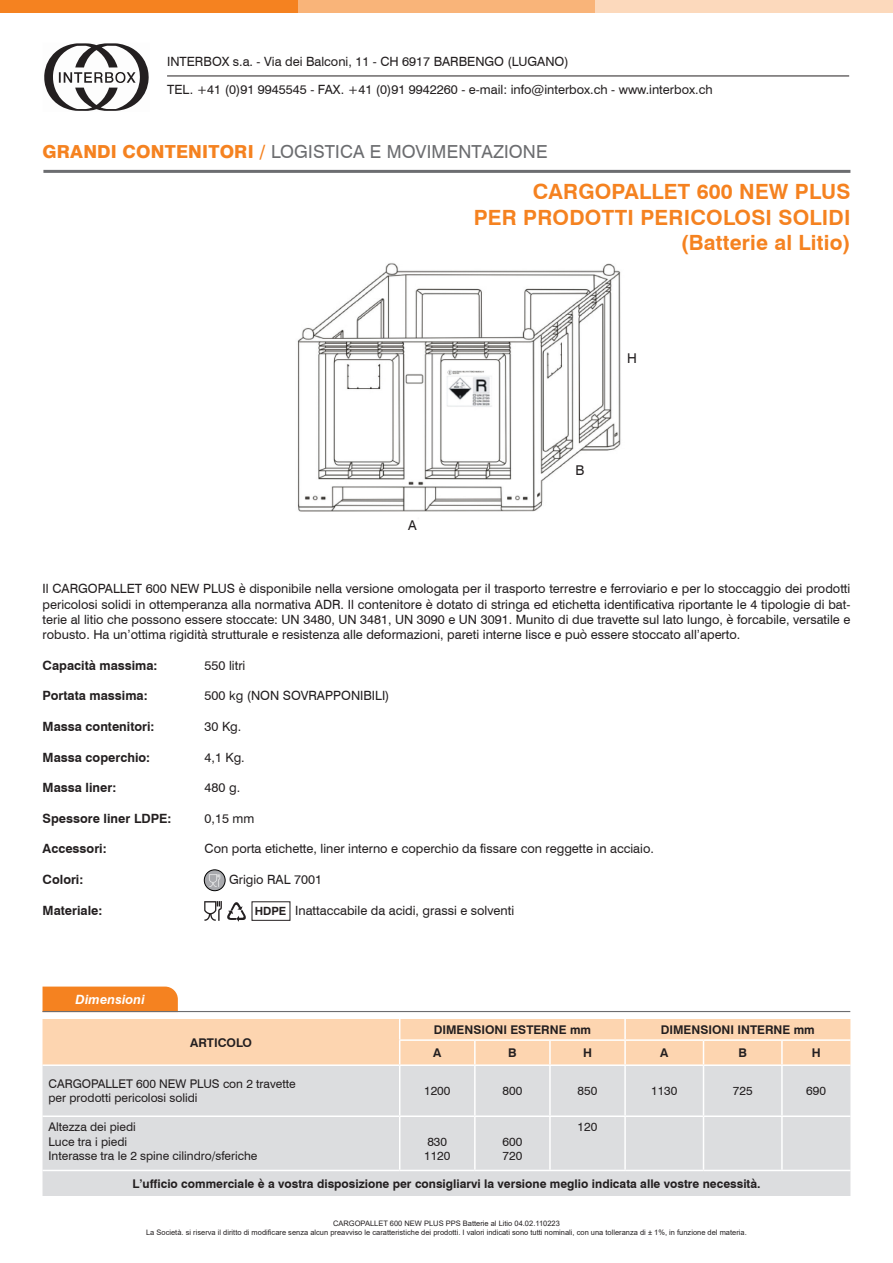
<style>
.page{position:relative;width:893px;height:1263px;background:#fff}
.page>*{position:absolute;margin:0;border:0;box-sizing:border-box;transform-origin:0 0}
.t1{font:700 21px/25.2px "Swiss 721 BT";letter-spacing:.01em;color:#f58220;text-align:right}
.t2{font:18px "Swiss 721 BT";letter-spacing:.01em;color:#6c6d70}
.t3{font:13.5px "Swiss 721 BT";color:#231f20}
.t4{font:12.75px/15.3px "Swiss 721 BT";color:#231f20;text-align:justify}
.t5{font:700 12.75px "Swiss 721 BT";color:#231f20}
.t6{font:italic 700 12.75px "Swiss 721 BT";letter-spacing:.01em;color:#fff}
.t7{font:12px/14.4px "Swiss 721 BT";color:#231f20}
.t8{font:700 12px "Swiss 721 BT";color:#231f20}
.t9{font:7.5px/9px "Arial";color:#231f20;text-align:center}
.s1{font-weight:800;color:#f58220}
.s2{font-weight:700;font-size:11.25px}
</style>
<div class="page">
<div style="left:0;top:0;width:298px;height:13px;background:#f58220"></div>
<div style="left:298px;top:0;width:297px;height:13px;background:#f9b479"></div>
<div style="left:595px;top:0;width:298px;height:13px;background:#fcd9bc"></div>
<img style="left:297px;top:263px;width:324px;height:249px">
<hr style="left:43px;top:170px;width:807px;height:3px;background:#6c6d70">
<div style="left:43px;top:1066px;width:807px;height:130px;background:#dcdddf"></div>
<hr style="left:43px;top:1170px;width:357px;height:1px;background:#fff">
<hr style="left:43px;top:1115px;width:357px;height:2px;background:#fff">
<hr style="left:400px;top:1115px;width:75px;height:2px;background:#fff">
<hr style="left:475px;top:1115px;width:75px;height:2px;background:#fff">
<hr style="left:550px;top:1115px;width:75px;height:2px;background:#fff">
<hr style="left:625px;top:1115px;width:78px;height:2px;background:#fff">
<hr style="left:703px;top:1115px;width:79px;height:2px;background:#fff">
<hr style="left:782px;top:1115px;width:68px;height:2px;background:#fff">
<hr style="left:399px;top:1066px;width:1px;height:49px;background:#fff">
<hr style="left:399px;top:1117px;width:1px;height:53px;background:#fff">
<hr style="left:400px;top:1170px;width:75px;height:1px;background:#fff">
<hr style="left:474px;top:1066px;width:2px;height:49px;background:#fff">
<hr style="left:474px;top:1117px;width:2px;height:53px;background:#fff">
<hr style="left:475px;top:1170px;width:75px;height:1px;background:#fff">
<hr style="left:549px;top:1066px;width:2px;height:49px;background:#fff">
<hr style="left:549px;top:1117px;width:2px;height:53px;background:#fff">
<hr style="left:550px;top:1170px;width:75px;height:1px;background:#fff">
<hr style="left:624px;top:1066px;width:2px;height:49px;background:#fff">
<hr style="left:624px;top:1117px;width:2px;height:53px;background:#fff">
<hr style="left:625px;top:1170px;width:78px;height:1px;background:#fff">
<hr style="left:703px;top:1066px;width:1px;height:49px;background:#fff">
<hr style="left:703px;top:1117px;width:1px;height:53px;background:#fff">
<hr style="left:703px;top:1170px;width:79px;height:1px;background:#fff">
<hr style="left:781px;top:1066px;width:2px;height:49px;background:#fff">
<hr style="left:781px;top:1117px;width:2px;height:53px;background:#fff">
<hr style="left:782px;top:1170px;width:68px;height:1px;background:#fff">
<div style="left:43px;top:1019px;width:807px;height:46px;background:#fdd5b0"></div>
<hr style="left:625px;top:1064px;width:78px;height:2px;background:#fff">
<div style="left:43px;top:986px;width:135px;height:25px;background:#f58220"></div>
<hr style="left:43px;top:1011px;width:807px;height:1px;background:#6c6d70">
<svg style="left:204px;top:870px;width:21px;height:21px"></svg>
<div style="left:204px;top:870px;width:21px;height:21px;border:1px solid #000;border-radius:50%"></div>
<svg style="left:209px;top:874px;width:11px;height:12px"></svg>
<img style="left:204px;top:901px;width:18px;height:20px">
<img style="left:227px;top:902px;width:19px;height:20px">
<div style="left:252px;top:901px;width:38px;height:20px;border:1px solid #231f20"></div>
<svg style="left:44px;top:43px;width:105px;height:68px"></svg>
<hr style="left:167px;top:76px;width:682px;height:1px;background:#231f20">
<p class="t4" style="left:167px;top:54px;width:403px">INTERBOX s.a. - Via dei Balconi, 11 - CH 6917 BARBENGO (LUGANO)</p>
<p class="t4" style="left:167px;top:82px;width:547px">TEL. +41 (0)91 9945545 - FAX. +41 (0)91 9942260 - e-mail: info@interbox.ch - www.interbox.ch</p>
<h2 class="t2" style="left:43px;top:141px;width:507px"><span class="s1">GRANDI CONTENITORI /</span> LOGISTICA E MOVIMENTAZIONE</h2>
<h1 class="t1" style="left:474px;top:179px;width:378px">CARGOPALLET 600 NEW PLUS<br>PER PRODOTTI PERICOLOSI SOLIDI (Batterie al Litio)</h1>
<p class="t3" style="left:408px;top:517px;width:10px">A</p>
<p class="t3" style="left:575px;top:462px;width:10px">B</p>
<p class="t3" style="left:627px;top:350px;width:11px">H</p>
<p class="t4" style="left:43px;top:581px;width:809px">Il CARGOPALLET 600 NEW PLUS è disponibile nella versione omologata per il trasporto terrestre e ferroviario e per lo stoccaggio dei prodotti pericolosi solidi in ottemperanza alla normativa ADR. Il contenitore è dotato di stringa ed etichetta identificativa riportante le 4 tipologie di bat&shy;terie al litio che possono essere stoccate: UN 3480, UN 3481, UN 3090 e UN 3091. Munito di due travette sul lato lungo, è forcabile, versatile e robusto. Ha un’ottima rigidità strutturale e resistenza alle deformazioni, pareti interne lisce e può essere stoccato all’aperto.</p>
<p class="t5" style="left:43px;top:657px;width:116px">Capacità massima:</p>
<p class="t4" style="left:205px;top:657px;width:42px">550 litri</p>
<p class="t5" style="left:43px;top:688px;width:106px">Portata massima:</p>
<p class="t4" style="left:205px;top:688px;width:186px">500 kg (NON SOVRAPPONIBILI)</p>
<p class="t5" style="left:43px;top:719px;width:113px">Massa contenitori:</p>
<p class="t4" style="left:205px;top:719px;width:38px">30 Kg.</p>
<p class="t5" style="left:43px;top:749px;width:109px">Massa coperchio:</p>
<p class="t4" style="left:205px;top:749px;width:42px">4,1 Kg.</p>
<p class="t5" style="left:43px;top:780px;width:75px">Massa liner:</p>
<p class="t4" style="left:205px;top:780px;width:37px">480 g.</p>
<p class="t5" style="left:43px;top:810px;width:130px">Spessore liner LDPE:</p>
<p class="t4" style="left:205px;top:810px;width:51px">0,15 mm</p>
<p class="t5" style="left:43px;top:841px;width:66px">Accessori:</p>
<p class="t4" style="left:205px;top:841px;width:451px">Con porta etichette, liner interno e coperchio da fissare con reggette in acciaio.</p>
<p class="t5" style="left:43px;top:872px;width:42px">Colori:</p>
<p class="t4" style="left:229px;top:872px;width:95px">Grigio RAL 7001</p>
<p class="t5" style="left:43px;top:902px;width:61px">Materiale:</p>
<p class="t4" style="left:255px;top:902px;width:261px"><span class="s2">HDPE</span> Inattaccabile da acidi, grassi e solventi</p>
<p class="t6" style="left:76px;top:992px;width:71px">Dimensioni</p>
<p class="t8" style="left:190px;top:1035px;width:64px">ARTICOLO</p>
<p class="t8" style="left:434px;top:1022px;width:159px">DIMENSIONI ESTERNE mm</p>
<p class="t8" style="left:661px;top:1022px;width:156px">DIMENSIONI INTERNE mm</p>
<p class="t8" style="left:433px;top:1046px;width:10px">A</p>
<p class="t8" style="left:508px;top:1046px;width:10px">B</p>
<p class="t8" style="left:583px;top:1046px;width:10px">H</p>
<p class="t8" style="left:660px;top:1046px;width:10px">A</p>
<p class="t8" style="left:738px;top:1046px;width:10px">B</p>
<p class="t8" style="left:812px;top:1046px;width:10px">H</p>
<p class="t7" style="left:49px;top:1076px;width:249px">CARGOPALLET 600 NEW PLUS con 2 travette per prodotti pericolosi solidi</p>
<p class="t7" style="left:424px;top:1084px;width:28px">1200</p>
<p class="t7" style="left:502px;top:1084px;width:21px">800</p>
<p class="t7" style="left:578px;top:1084px;width:21px">850</p>
<p class="t7" style="left:651px;top:1084px;width:28px">1130</p>
<p class="t7" style="left:733px;top:1084px;width:21px">725</p>
<p class="t7" style="left:806px;top:1084px;width:21px">690</p>
<p class="t7" style="left:49px;top:1120px;width:211px">Altezza dei piedi<br>Luce tra i piedi<br>Interasse tra le 2 spine cilindro/sferiche</p>
<p class="t7" style="left:578px;top:1120px;width:21px">120</p>
<p class="t7" style="left:424px;top:1134px;width:28px">830<br>1120</p>
<p class="t7" style="left:502px;top:1134px;width:21px">600<br>720</p>
<p class="t8" style="left:132px;top:1176px;width:630px">L’ufficio commerciale è a vostra disposizione per consigliarvi la versione meglio indicata alle vostre necessità.</p>
<p class="t9" style="left:146px;top:1219px;width:602px">CARGOPALLET 600 NEW PLUS PPS Batterie al Litio 04.02.110223<br>La Società. si riserva il diritto di modificare senza alcun preavviso le caratteristiche dei prodotti. I valori indicati sono tutti nominali, con una tolleranza di ± 1%, in funzione del materia.</p>
</div>
